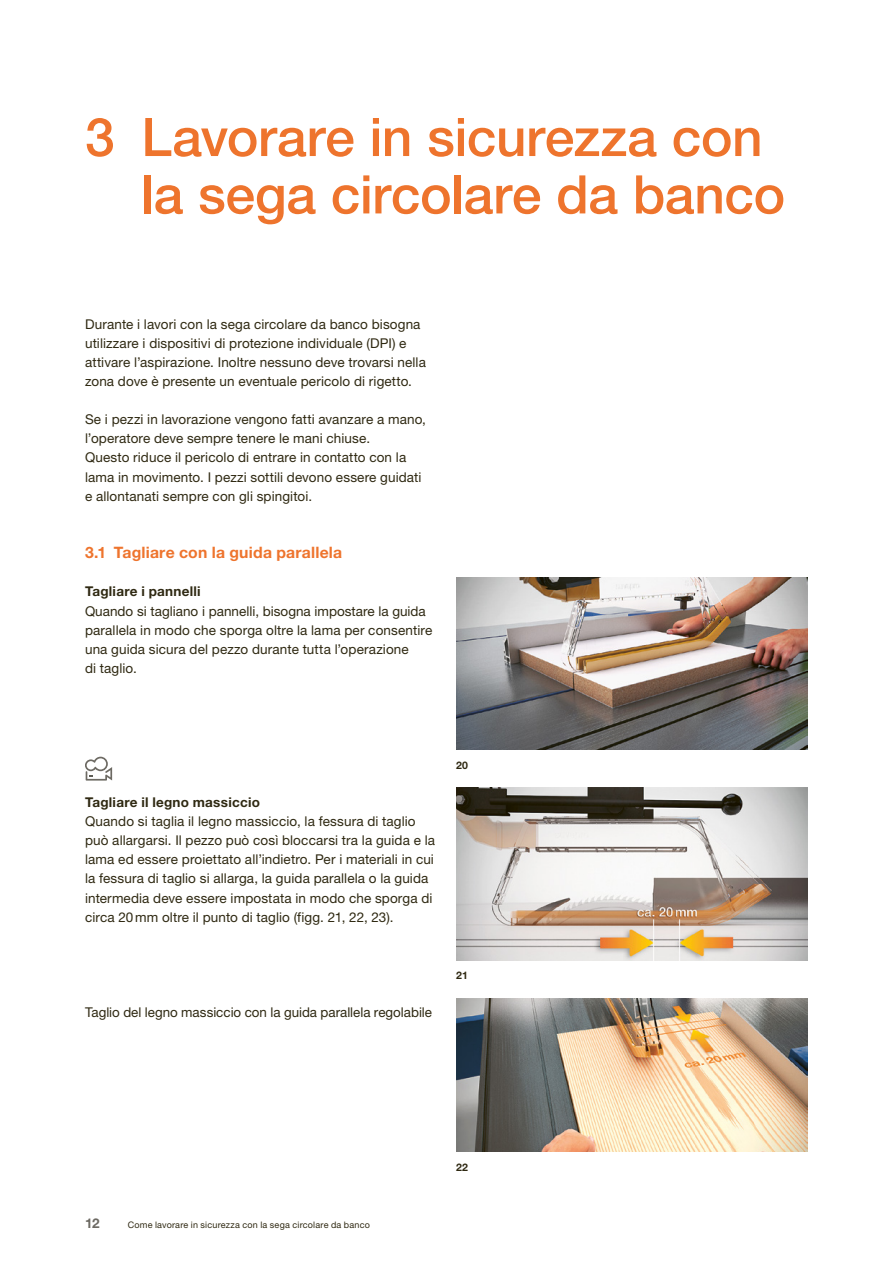
<style>
.page{position:relative;width:893px;height:1263px;background:#fff}
.page>*{position:absolute;margin:0;border:0;box-sizing:border-box;transform-origin:0 0}
.t1{font:500 53.25px/57.4px "Helvetica Neue LT Std";letter-spacing:-.01em;color:#ee742d}
.t2{font:700 15.75px "Helvetica Neue LT Std";letter-spacing:.01em;color:#ee742d}
.t3{font:13.5px/19.2px "Helvetica Neue LT Std";letter-spacing:.01em;color:#2f2912}
.t4{font:700 13.5px "Helvetica Neue LT Std";letter-spacing:.015em;color:#2f2912}
.t5{font:700 13.5px "Helvetica Neue LT Std";color:#6d6a63}
.t6{font:700 10.5px "Helvetica Neue LT Std";color:#2f2912}
.t7{font:9px "Helvetica Neue LT Std";letter-spacing:.025em;color:#2f2912}
</style>
<div class="page">
<img style="left:456px;top:577px;width:352px;height:172px">
<img style="left:456px;top:788px;width:352px;height:172px">
<svg style="left:85px;top:757px;width:27px;height:24px"></svg>
<img style="left:456px;top:998px;width:352px;height:153px">
<h1 class="t1" style="left:141px;top:108px;width:645px;text-indent:-56px">3 Lavorare in sicurezza con la sega circolare da banco</h1>
<p class="t3" style="left:85px;top:314px;width:342px">Durante i lavori con la sega circolare da banco bisogna utilizzare i dispositivi di protezione individuale (DPI) e attivare l’aspirazione. Inoltre nessuno deve trovarsi nella zona dove è presente un eventuale pericolo di rigetto.</p>
<p class="t3" style="left:85px;top:410px;width:342px">Se i pezzi in lavorazione vengono fatti avanzare a mano, l’operatore deve sempre tenere le mani chiuse.<br>Questo riduce il pericolo di entrare in contatto con la lama in movimento. I pezzi sottili devono essere guidati e allontanati sempre con gli spingitoi.</p>
<p class="t2" style="left:85px;top:543px;width:259px">3.1 Tagliare con la guida parallela</p>
<p class="t4" style="left:85px;top:583px;width:117px">Tagliare i pannelli</p>
<p class="t3" style="left:85px;top:601px;width:349px">Quando si tagliano i pannelli, bisogna impostare la guida parallela in modo che sporga oltre la lama per consentire una guida sicura del pezzo durante tutta l’operazione<br>di taglio.</p>
<p class="t4" style="left:85px;top:794px;width:176px">Tagliare il legno massiccio</p>
<p class="t3" style="left:85px;top:811px;width:351px">Quando si taglia il legno massiccio, la fessura di taglio può allargarsi. Il pezzo può così bloccarsi tra la guida e la lama ed essere proiettato all’indietro. Per i materiali in cui la fessura di taglio si allarga, la guida parallela o la guida intermedia deve essere impostata in modo che sporga di circa 20mm oltre il punto di taglio (figg. 21, 22, 23).</p>
<p class="t3" style="left:85px;top:1003px;width:348px">Taglio del legno massiccio con la guida parallela regolabile</p>
<p class="t6" style="left:456px;top:758px;width:14px">20</p>
<p class="t6" style="left:456px;top:969px;width:13px">21</p>
<p class="t5" style="left:85px;top:1215px;width:16px">12</p>
<p class="t7" style="left:128px;top:1219px;width:244px">Come lavorare in sicurezza con la sega circolare da banco</p>
<p class="t6" style="left:456px;top:1160px;width:14px">22</p>
</div>
